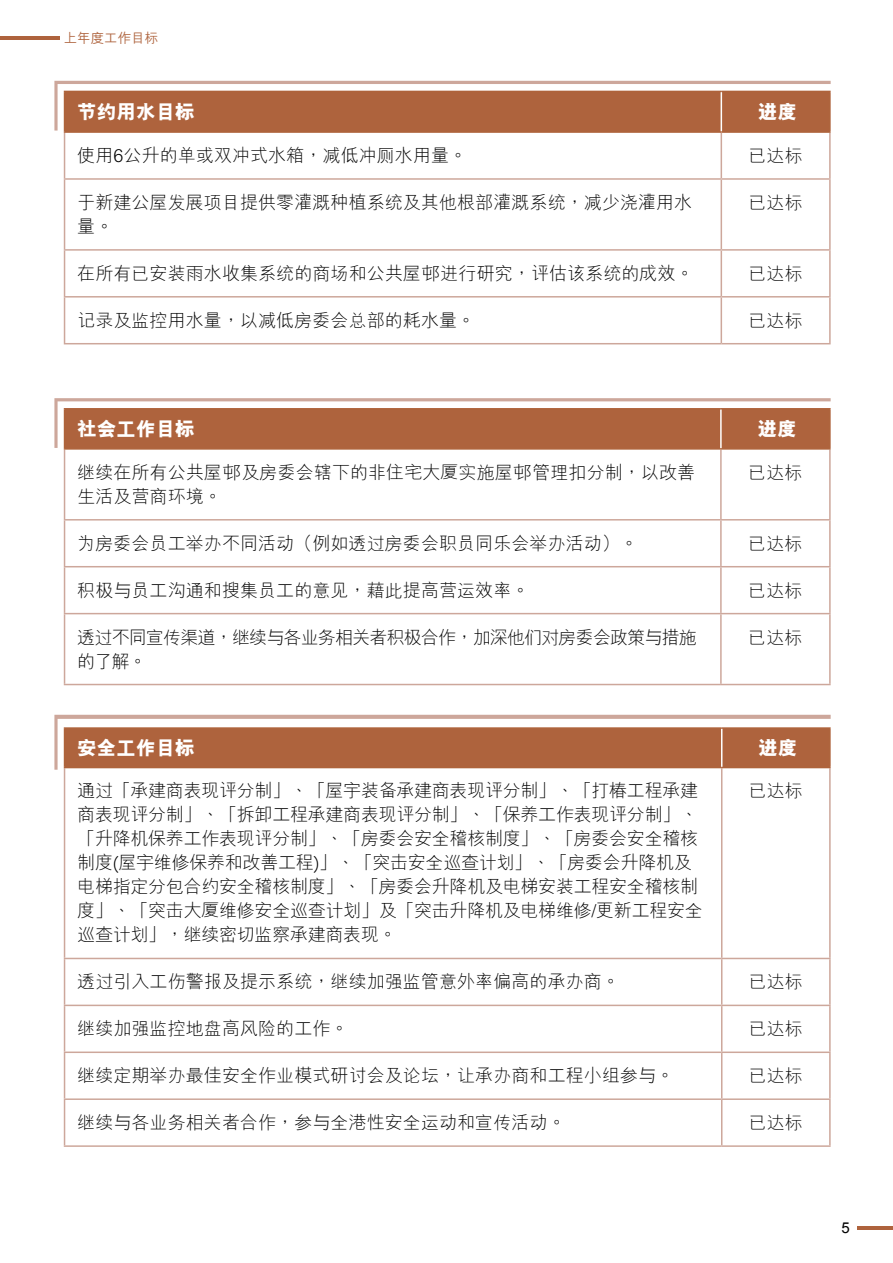
<style>
.page{position:relative;width:893px;height:1263px;background:#fff}
.page>*{position:absolute;margin:0;border:0;box-sizing:border-box;transform-origin:0 0}
.content2{font:800 19.5px "M Hei HKS";letter-spacing:.005em;color:#fff}
.content2-2{font:300 18px/24px "M Hei HKS";letter-spacing:.005em;color:#000}
.content2-3{font:300 18px/24px "M Hei HKS";letter-spacing:-.015em;color:#000}
.content2-4{font:300 18px/24px "M Hei HKS";letter-spacing:-.045em;color:#000}
.t1{font:15px "Arial";color:#000}
.t2{font:500 13.5px "M Hei HKS";color:#ae633d}
.s1{font-family:"M Hei HK"}
</style>
<div class="page">
<hr style="left:0;top:37px;width:60px;height:3px;background:#ae633d">
<hr style="left:857px;top:1226px;width:36px;height:3px;background:#ae633d">
<svg style="left:54px;top:81px;width:777px;height:51px;background:#bb7d5e"></svg>
<hr style="left:64px;top:133px;width:1px;height:45px;background:#cda79b">
<hr style="left:721px;top:133px;width:1px;height:45px;background:#cda79b">
<hr style="left:829px;top:133px;width:2px;height:45px;background:#cda79b">
<hr style="left:64px;top:178px;width:657px;height:2px;background:#cda79b">
<hr style="left:64px;top:180px;width:1px;height:69px;background:#cda79b">
<hr style="left:721px;top:178px;width:110px;height:2px;background:#cda79b">
<hr style="left:721px;top:180px;width:1px;height:69px;background:#cda79b">
<hr style="left:829px;top:180px;width:2px;height:69px;background:#cda79b">
<hr style="left:64px;top:249px;width:657px;height:2px;background:#cda79b">
<hr style="left:64px;top:251px;width:1px;height:45px;background:#cda79b">
<hr style="left:721px;top:249px;width:110px;height:2px;background:#cda79b">
<hr style="left:721px;top:251px;width:1px;height:45px;background:#cda79b">
<hr style="left:829px;top:251px;width:2px;height:45px;background:#cda79b">
<hr style="left:64px;top:296px;width:657px;height:2px;background:#cda79b">
<hr style="left:64px;top:298px;width:1px;height:45px;background:#cda79b">
<hr style="left:721px;top:296px;width:110px;height:2px;background:#cda79b">
<hr style="left:721px;top:298px;width:1px;height:45px;background:#cda79b">
<hr style="left:829px;top:298px;width:2px;height:45px;background:#cda79b">
<hr style="left:64px;top:343px;width:657px;height:1px;background:#cda79b">
<hr style="left:721px;top:343px;width:110px;height:1px;background:#cda79b">
<hr style="left:64px;top:91px;width:657px;height:1px;background:#ae633b">
<hr style="left:64px;top:92px;width:1px;height:39px;background:#ae633b">
<hr style="left:721px;top:91px;width:110px;height:1px;background:#ae633b">
<hr style="left:829px;top:92px;width:2px;height:39px;background:#ae633b">
<hr style="left:64px;top:131px;width:657px;height:2px;background:#ae633b">
<hr style="left:721px;top:131px;width:110px;height:2px;background:#ae633b">
<hr style="left:721px;top:92px;width:1px;height:39px;background:#fff">
<svg style="left:54px;top:398px;width:777px;height:51px;background:#bb7e5f"></svg>
<hr style="left:64px;top:450px;width:1px;height:69px;background:#cda79b">
<hr style="left:720px;top:450px;width:2px;height:69px;background:#cda79b">
<hr style="left:829px;top:450px;width:2px;height:69px;background:#cda79b">
<hr style="left:64px;top:519px;width:657px;height:1px;background:#cda79b">
<hr style="left:64px;top:520px;width:1px;height:46px;background:#cda79b">
<hr style="left:721px;top:519px;width:110px;height:1px;background:#cda79b">
<hr style="left:720px;top:520px;width:2px;height:46px;background:#cda79b">
<hr style="left:829px;top:520px;width:2px;height:46px;background:#cda79b">
<hr style="left:64px;top:566px;width:657px;height:1px;background:#cda79b">
<hr style="left:64px;top:567px;width:1px;height:46px;background:#cda79b">
<hr style="left:721px;top:566px;width:110px;height:1px;background:#cda79b">
<hr style="left:720px;top:567px;width:2px;height:46px;background:#cda79b">
<hr style="left:829px;top:567px;width:2px;height:46px;background:#cda79b">
<hr style="left:64px;top:613px;width:657px;height:1px;background:#cda79b">
<hr style="left:64px;top:614px;width:1px;height:70px;background:#cda79b">
<hr style="left:721px;top:613px;width:110px;height:1px;background:#cda79b">
<hr style="left:720px;top:614px;width:2px;height:70px;background:#cda79b">
<hr style="left:829px;top:614px;width:2px;height:70px;background:#cda79b">
<hr style="left:64px;top:684px;width:657px;height:1px;background:#cda79b">
<hr style="left:721px;top:684px;width:110px;height:1px;background:#cda79b">
<hr style="left:64px;top:408px;width:657px;height:1px;background:#ae633b">
<hr style="left:64px;top:409px;width:1px;height:39px;background:#ae633b">
<hr style="left:721px;top:408px;width:110px;height:1px;background:#ae633b">
<hr style="left:829px;top:409px;width:2px;height:39px;background:#ae633b">
<hr style="left:64px;top:448px;width:657px;height:2px;background:#ae633b">
<hr style="left:721px;top:448px;width:110px;height:2px;background:#ae633b">
<hr style="left:720px;top:409px;width:2px;height:39px;background:#fff">
<svg style="left:54px;top:715px;width:777px;height:55px"></svg>
<hr style="left:64px;top:768px;width:1px;height:190px;background:#cda79b">
<hr style="left:721px;top:768px;width:1px;height:190px;background:#cda79b">
<hr style="left:829px;top:768px;width:2px;height:190px;background:#cda79b">
<hr style="left:64px;top:958px;width:658px;height:1px;background:#cda79b">
<hr style="left:64px;top:959px;width:1px;height:46px;background:#cda79b">
<hr style="left:722px;top:958px;width:109px;height:1px;background:#cda79b">
<hr style="left:721px;top:959px;width:1px;height:46px;background:#cda79b">
<hr style="left:829px;top:959px;width:2px;height:46px;background:#cda79b">
<hr style="left:64px;top:1005px;width:658px;height:1px;background:#cda79b">
<hr style="left:64px;top:1006px;width:1px;height:45px;background:#cda79b">
<hr style="left:722px;top:1005px;width:109px;height:1px;background:#cda79b">
<hr style="left:721px;top:1006px;width:1px;height:45px;background:#cda79b">
<hr style="left:829px;top:1006px;width:2px;height:45px;background:#cda79b">
<hr style="left:64px;top:1051px;width:658px;height:2px;background:#cda79b">
<hr style="left:64px;top:1053px;width:1px;height:45px;background:#cda79b">
<hr style="left:722px;top:1051px;width:109px;height:2px;background:#cda79b">
<hr style="left:721px;top:1053px;width:1px;height:45px;background:#cda79b">
<hr style="left:829px;top:1053px;width:2px;height:45px;background:#cda79b">
<hr style="left:64px;top:1100px;width:1px;height:45px;background:#cda79b">
<hr style="left:721px;top:1100px;width:1px;height:45px;background:#cda79b">
<hr style="left:829px;top:1100px;width:2px;height:45px;background:#cda79b">
<hr style="left:64px;top:1145px;width:658px;height:2px;background:#cda79b">
<hr style="left:722px;top:1145px;width:109px;height:2px;background:#cda79b">
<hr style="left:64px;top:727px;width:658px;height:2px;background:#ae633b">
<hr style="left:64px;top:729px;width:1px;height:38px;background:#ae633b">
<hr style="left:722px;top:727px;width:109px;height:2px;background:#ae633b">
<hr style="left:829px;top:729px;width:2px;height:38px;background:#ae633b">
<hr style="left:64px;top:767px;width:658px;height:1px;background:#ae633b">
<hr style="left:722px;top:767px;width:109px;height:1px;background:#ae633b">
<hr style="left:721px;top:729px;width:1px;height:38px;background:#fff">
<hr style="left:64px;top:1098px;width:658px;height:2px;background:#cda79b">
<hr style="left:722px;top:1098px;width:109px;height:2px;background:#cda79b">
<p class="t2" style="left:64px;top:28px;width:96px">上年度工作目標</p>
<p class="content2" style="left:77px;top:98px;width:119px">節約用水目標</p>
<p class="content2" style="left:758px;top:98px;width:41px">進度</p>
<p class="content2-2" style="left:77px;top:143px;width:391px">使用6公升的單或雙沖式水箱，減低沖廁水用量。</p>
<p class="content2-2" style="left:748px;top:143px;width:56px">已達標</p>
<p class="content2-2" style="left:77px;top:190px;width:616px">於新建公屋發展項目提供零灌溉種植系統及其他根部灌溉系統，減少澆灌用水量。</p>
<p class="content2-2" style="left:748px;top:190px;width:56px">已達標</p>
<p class="content2-2" style="left:77px;top:260px;width:618px">在所有已安裝雨水收集系統的商場和公共屋<span class="s1">邨</span>進行研究，評估該系統的成效。</p>
<p class="content2-2" style="left:748px;top:260px;width:56px">已達標</p>
<p class="content2-2" style="left:77px;top:307px;width:399px">記錄及監控用水量，以減低房委會總部的耗水量。</p>
<p class="content2-2" style="left:748px;top:307px;width:56px">已達標</p>
<p class="content2" style="left:77px;top:416px;width:119px">社會工作目標</p>
<p class="content2" style="left:758px;top:416px;width:41px">進度</p>
<p class="content2-2" style="left:77px;top:459px;width:619px">繼續在所有公共屋<span class="s1">邨</span>及房委會轄下的非住宅大廈實施屋<span class="s1">邨</span>管理扣分制，以改善生活及營商環境。</p>
<p class="content2-2" style="left:748px;top:459px;width:56px">已達標</p>
<p class="content2-2" style="left:77px;top:530px;width:562px">為房委會員工舉辦不同活動（例如透過房委會職員同樂會舉辦活動）。</p>
<p class="content2-2" style="left:748px;top:530px;width:56px">已達標</p>
<p class="content2-2" style="left:77px;top:577px;width:454px">積極與員工溝通和搜集員工的意見，藉此提高營運效率。</p>
<p class="content2-2" style="left:748px;top:577px;width:56px">已達標</p>
<p class="content2-4" style="left:77px;top:624px;width:621px">透過不同宣傳渠道，繼續與各業務相關者積極合作，加深他們對房委會政策與措施的瞭解。</p>
<p class="content2-2" style="left:748px;top:624px;width:56px">已達標</p>
<p class="content2" style="left:77px;top:734px;width:119px">安全工作目標</p>
<p class="content2" style="left:758px;top:734px;width:41px">進度</p>
<p class="content2-3" style="left:77px;top:778px;width:627px">通過「承建商表現評分制」、「屋宇裝備承建商表現評分制」、「打椿工程承建商表現評分制」、「拆卸工程承建商表現評分制」、「保養工作表現評分制」、「升降機保養工作表現評分制」、「房委會安全稽核制度」、「房委會安全稽核制度(屋宇維修保養和改善工程)」、「突擊安全巡查計劃」、「房委會升降機及電梯指定分包合約安全稽核制度」、「房委會升降機及電梯安裝工程安全稽核制度」、「突擊大廈維修安全巡查計劃」及「突擊升降機及電梯維修/更新工程安全巡查計劃」，繼續密切監察承建商表現。</p>
<p class="content2-2" style="left:749px;top:778px;width:56px">已達標</p>
<p class="content2-2" style="left:77px;top:969px;width:544px">透過引入工傷警報及提示系統，繼續加強監管意外率偏高的承辦商。</p>
<p class="content2-2" style="left:749px;top:969px;width:56px">已達標</p>
<p class="content2-2" style="left:77px;top:1016px;width:273px">繼續加強監控地盤高風險的工作。</p>
<p class="content2-2" style="left:749px;top:1016px;width:56px">已達標</p>
<p class="content2-2" style="left:77px;top:1063px;width:598px">繼續定期舉辦最佳安全作業模式研討會及論壇，讓承辦商和工程小組參與。</p>
<p class="content2-2" style="left:749px;top:1063px;width:56px">已達標</p>
<p class="content2-2" style="left:77px;top:1110px;width:490px">繼續與各業務相關者合作，參與全港性安全運動和宣傳活動。</p>
<p class="content2-2" style="left:749px;top:1110px;width:56px">已達標</p>
<p class="t1" style="left:841px;top:1217px;width:10px">5</p>
</div>
